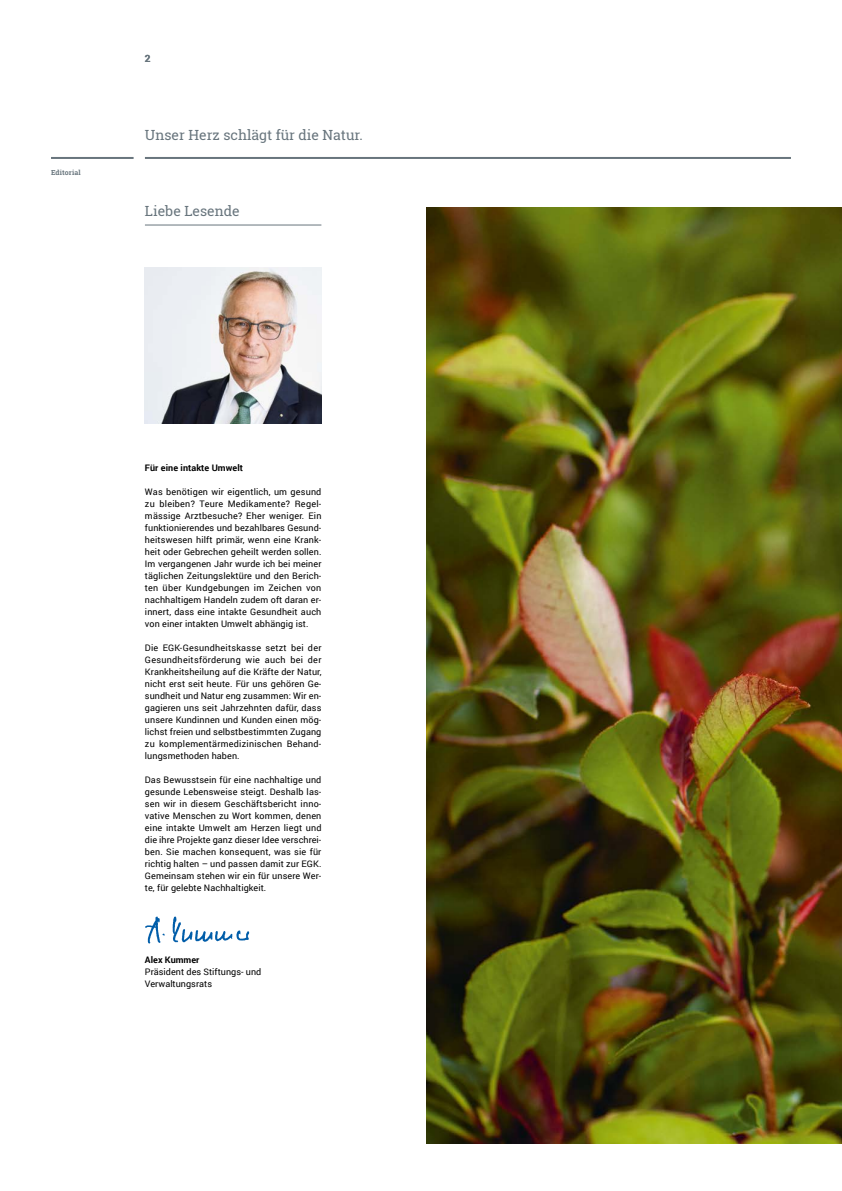
<style>
.page{position:relative;width:842px;height:1191px;background:#fff}
.page>*{position:absolute;margin:0;border:0;box-sizing:border-box;transform-origin:0 0}
.t1{font:14px "Roboto Slab";color:#68757d}
.t2{font:700 10px "Roboto";color:#68757d}
.t3{font:9px/12px "Roboto";letter-spacing:.01em;color:#000;text-align:justify}
.t4{font:700 9px "Roboto";letter-spacing:.01em;color:#000}
.t5{font:700 7px "Roboto Slab";letter-spacing:.02em;color:#68757d}
</style>
<div class="page">
<hr style="left:145px;top:157px;width:646px;height:2px;background:#68757d">
<hr style="left:51px;top:157px;width:83px;height:2px;background:#68757d">
<img style="left:145px;top:267px;width:176px;height:156px">
<img style="left:427px;top:207px;width:415px;height:936px">
<hr style="left:145px;top:225px;width:176px;height:1px;background:#68757d">
<img style="left:145px;top:916px;width:105px;height:28px">
<p class="t5" style="left:51px;top:167px;width:31px">Editorial</p>
<p class="t2" style="left:145px;top:51px;width:7px">2</p>
<h1 class="t1" style="left:145px;top:125px;width:219px">Unser Herz schlägt für die Natur.</h1>
<h1 class="t1" style="left:145px;top:202px;width:96px">Liebe Lesende</h1>
<p class="t4" style="left:145px;top:461px;width:100px">Für eine intakte Umwelt</p>
<p class="t3" style="left:145px;top:485px;width:178px">Was benötigen wir eigentlich, um gesund zu bleiben? Teure Medikamente? Regel&shy;mässige Arztbesuche? Eher weniger. Ein funktionierendes und bezahlbares Gesund&shy;heitswesen hilft primär, wenn eine Krank&shy;heit oder Gebrechen geheilt werden sollen.<br>Im vergangenen Jahr wurde ich bei meiner täglichen Zeitungslektüre und den Berich&shy;ten über Kundgebungen im Zeichen von nachhaltigem Handeln zudem oft daran er&shy;innert, dass eine intakte Gesundheit auch von einer intakten Umwelt abhängig ist.</p>
<p class="t3" style="left:145px;top:641px;width:178px">Die EGK-Gesundheitskasse setzt bei der Gesundheitsförderung wie auch bei der Krankheitsheilung auf die Kräfte der Natur, nicht erst seit heute. Für uns gehören Ge&shy;sundheit und Natur eng zusammen: Wir en&shy;gagieren uns seit Jahrzehnten dafür, dass unsere Kundinnen und Kunden einen mög&shy;lichst freien und selbstbestimmten Zugang zu komplementärmedizinischen Behand&shy;lungsmethoden haben.</p>
<p class="t3" style="left:145px;top:773px;width:178px">Das Bewusstsein für eine nachhaltige und gesunde Lebensweise steigt. Deshalb las&shy;sen wir in diesem Geschäftsbericht inno&shy;vative Menschen zu Wort kommen, denen eine intakte Umwelt am Herzen liegt und die ihre Projekte ganz dieser Idee verschrei&shy;ben. Sie machen konsequent, was sie für richtig halten – und passen damit zur EGK.<br>Gemeinsam stehen wir ein für unsere Wer&shy;te, für gelebte Nachhaltigkeit.</p>
<p class="t4" style="left:145px;top:953px;width:56px">Alex Kummer</p>
<p class="t3" style="left:145px;top:965px;width:118px">Präsident des Stiftungs- und<br>Verwaltungsrats</p>
</div>
